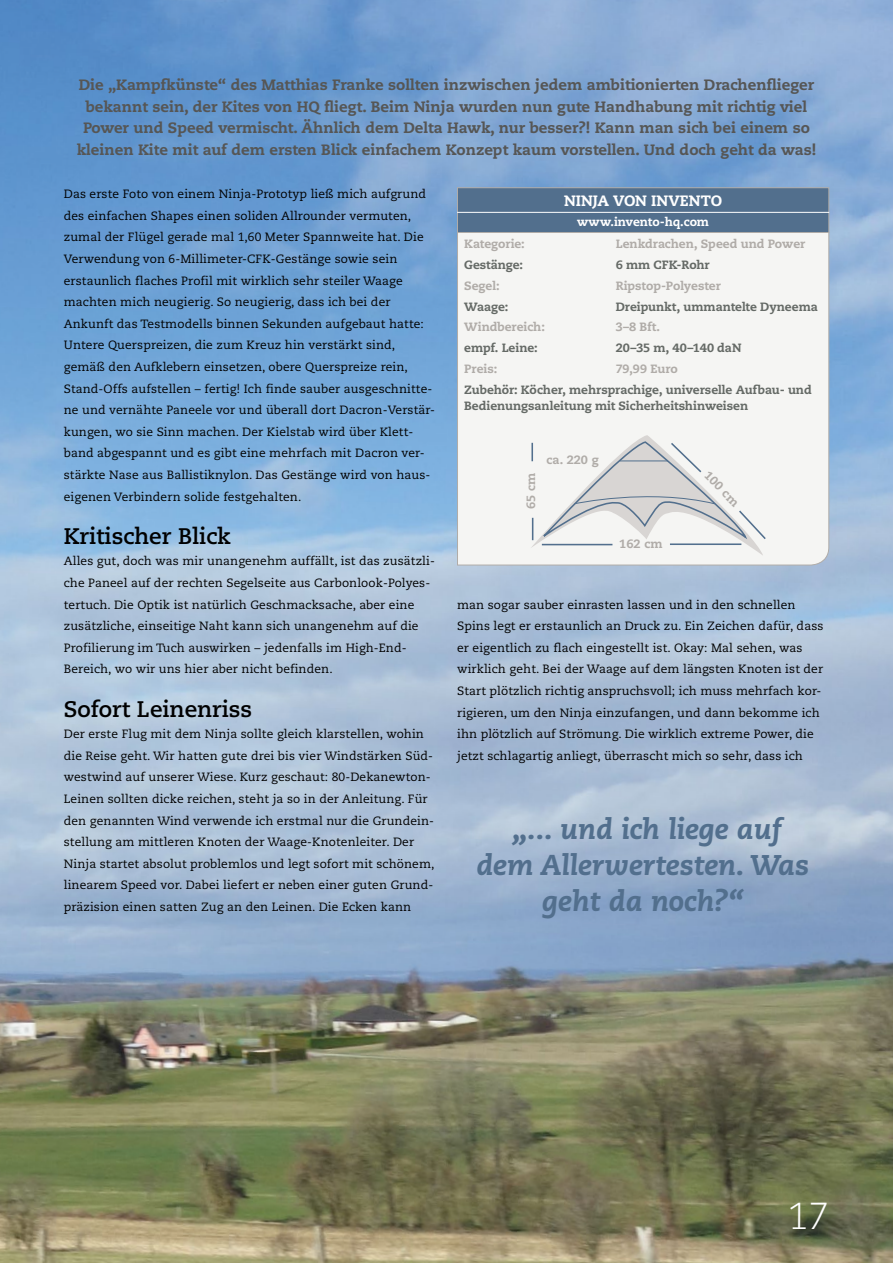
<style>
.page{position:relative;width:893px;height:1263px;background:#fff}
.page>*{position:absolute;margin:0;border:0;box-sizing:border-box;transform-origin:0 0}
.t1{font:300 37.5px "Caecilia LT Std";color:#fff}
.t2{font:italic 800 28.5px/36px "Caecilia LT Std";color:#526f8d;text-align:center}
.t3{font:700 22.5px "Caecilia LT Std";color:#000}
.t4{font:800 15px/21.6px "Caecilia LT Std";color:#565655;text-align:center}
.t5{font:800 15px "Caecilia LT Std";letter-spacing:-.005em;color:#fff}
.t6{font:12px/21.6px "Caecilia LT Std";letter-spacing:.01em;color:#000}
.t7{font:800 12px/20.7px "Caecilia LT Std";letter-spacing:-.005em;color:#656a66}
.t8{font:800 12px "Caecilia LT Std";color:#b0aca8}
.t9{font:800 12px "Caecilia LT Std";letter-spacing:.01em;color:#fff}
.s1{color:#b0aca8}
</style>
<div class="page">
<img style="left:0;top:0;width:893px;height:1263px">
<div style="left:457px;top:232px;width:373px;height:334px;background:#f5f5f3"></div>
<div style="left:457px;top:188px;width:372px;height:44px;background:#526f8d"></div>
<div style="left:457px;top:187px;width:372px;height:46px;border:1px solid #b0aca8"></div>
<hr style="left:457px;top:212px;width:372px;height:1px;background:#fff">
<svg style="left:531px;top:435px;width:236px;height:121px"></svg>
<hr style="left:620px;top:460px;width:48px;height:1px;background:#526f8d">
<p class="t4" style="left:77px;top:74px;width:741px">Die „Kampfkünste“ des Matthias Franke sollten inzwischen jedem ambitionierten Drachenflieger bekannt sein, der Kites von HQ fliegt. Beim Ninja wurden nun gute Handhabung mit richtig viel Power und Speed vermischt. Ähnlich dem Delta Hawk, nur besser?! Kann man sich bei einem so kleinen Kite mit auf dem ersten Blick einfachem Konzept kaum vorstellen. Und doch geht da was!</p>
<p class="t6" style="left:64px;top:183px;width:373px">Das erste Foto von einem Ninja-Prototyp ließ mich aufgrund des einfachen Shapes einen soliden Allrounder vermuten, zumal der Flügel gerade mal 1,60 Meter Spannweite hat. Die Verwendung von 6-Millimeter-CFK-Gestänge sowie sein erstaunlich flaches Profil mit wirklich sehr steiler Waage machten mich neugierig. So neugierig, dass ich bei der Ankunft das Testmodells binnen Sekunden aufgebaut hatte:<br>Untere Querspreizen, die zum Kreuz hin verstärkt sind, gemäß den Aufklebern einsetzen, obere Querspreize rein, Stand-Offs aufstellen – fertig! Ich finde sauber ausgeschnitte&shy;ne und vernähte Paneele vor und überall dort Dacron-Verstär&shy;kungen, wo sie Sinn machen. Der Kielstab wird über Klett&shy;band abgespannt und es gibt eine mehrfach mit Dacron ver&shy;stärkte Nase aus Ballistiknylon. Das Gestänge wird von haus&shy;eigenen Verbindern solide festgehalten.</p>
<p class="t3" style="left:64px;top:523px;width:169px">Kritischer Blick</p>
<p class="t6" style="left:64px;top:551px;width:373px">Alles gut, doch was mir unangenehm auffällt, ist das zusätzli&shy;che Paneel auf der rechten Segelseite aus Carbonlook-Polyes&shy;tertuch. Die Optik ist natürlich Geschmacksache, aber eine zusätzliche, einseitige Naht kann sich unangenehm auf die Profilierung im Tuch auswirken – jedenfalls im High-End-Bereich, wo wir uns hier aber nicht befinden.</p>
<p class="t3" style="left:64px;top:695px;width:190px">Sofort Leinenriss</p>
<p class="t6" style="left:64px;top:723px;width:372px">Der erste Flug mit dem Ninja sollte gleich klarstellen, wohin die Reise geht. Wir hatten gute drei bis vier Windstärken Süd&shy;westwind auf unserer Wiese. Kurz geschaut: 80-Dekanewton-Leinen sollten dicke reichen, steht ja so in der Anleitung. Für den genannten Wind verwende ich erstmal nur die Grundein&shy;stellung am mittleren Knoten der Waage-Knotenleiter. Der Ninja startet absolut problemlos und legt sofort mit schönem, linearem Speed vor. Dabei liefert er neben einer guten Grund&shy;präzision einen satten Zug an den Leinen. Die Ecken kann</p>
<p class="t5" style="left:564px;top:191px;width:160px">Ninja von Invento</p>
<p class="t9" style="left:577px;top:214px;width:133px">www.invento-hq.com</p>
<p class="t8" style="left:464px;top:237px;width:62px">Kategorie:</p>
<p class="t8" style="left:616px;top:237px;width:191px">Lenkdrachen, Speed und Power</p>
<p class="t7" style="left:464px;top:255px;width:60px">Gestänge:</p>
<p class="t7" style="left:616px;top:255px;width:95px">6 mm CFK-Rohr</p>
<p class="t8" style="left:464px;top:278px;width:37px">Segel:</p>
<p class="t8" style="left:616px;top:278px;width:107px">Ripstop-Polyester</p>
<p class="t7" style="left:464px;top:296px;width:46px">Waage:</p>
<p class="t7" style="left:616px;top:296px;width:204px">Dreipunkt, ummantelte Dyneema</p>
<p class="t8" style="left:464px;top:320px;width:82px">Windbereich:</p>
<p class="t8" style="left:616px;top:320px;width:46px">3–8 Bft.</p>
<p class="t7" style="left:464px;top:338px;width:75px">empf. Leine:</p>
<p class="t7" style="left:616px;top:338px;width:127px">20–35 m, 40–140 daN</p>
<p class="t8" style="left:464px;top:361px;width:35px">Preis:</p>
<p class="t7" style="left:464px;top:358px;width:349px;text-indent:152px"><span class="s1">79,99 Euro<br></span>Zubehör: Köcher, mehrsprachige, universelle Aufbau- und</p>
<p class="t7" style="left:464px;top:396px;width:286px">Bedienungsanleitung mit Sicherheitshinweisen</p>
<p class="t8" style="left:524px;top:509px;width:38px;rotate:-90deg">65 cm</p>
<p class="t8" style="left:547px;top:452px;width:54px">ca. 220 g</p>
<p class="t8" style="left:619px;top:536px;width:45px">162 cm</p>
<p class="t8" style="left:712px;top:468px;width:45px;rotate:45deg">100 cm</p>
<p class="t6" style="left:457px;top:594px;width:368px">man sogar sauber einrasten lassen und in den schnellen Spins legt er erstaunlich an Druck zu. Ein Zeichen dafür, dass er eigentlich zu flach eingestellt ist. Okay: Mal sehen, was wirklich geht. Bei der Waage auf dem längsten Knoten ist der Start plötzlich richtig anspruchsvoll; ich muss mehrfach kor&shy;rigieren, um den Ninja einzufangen, und dann bekomme ich ihn plötzlich auf Strömung. Die wirklich extreme Power, die jetzt schlagartig anliegt, überrascht mich so sehr, dass ich</p>
<p class="t2" style="left:476px;top:811px;width:334px">„... und ich liege auf dem Allerwertesten. Was geht da noch?“</p>
<p class="t1" style="left:787px;top:1195px;width:43px">17</p>
</div>
